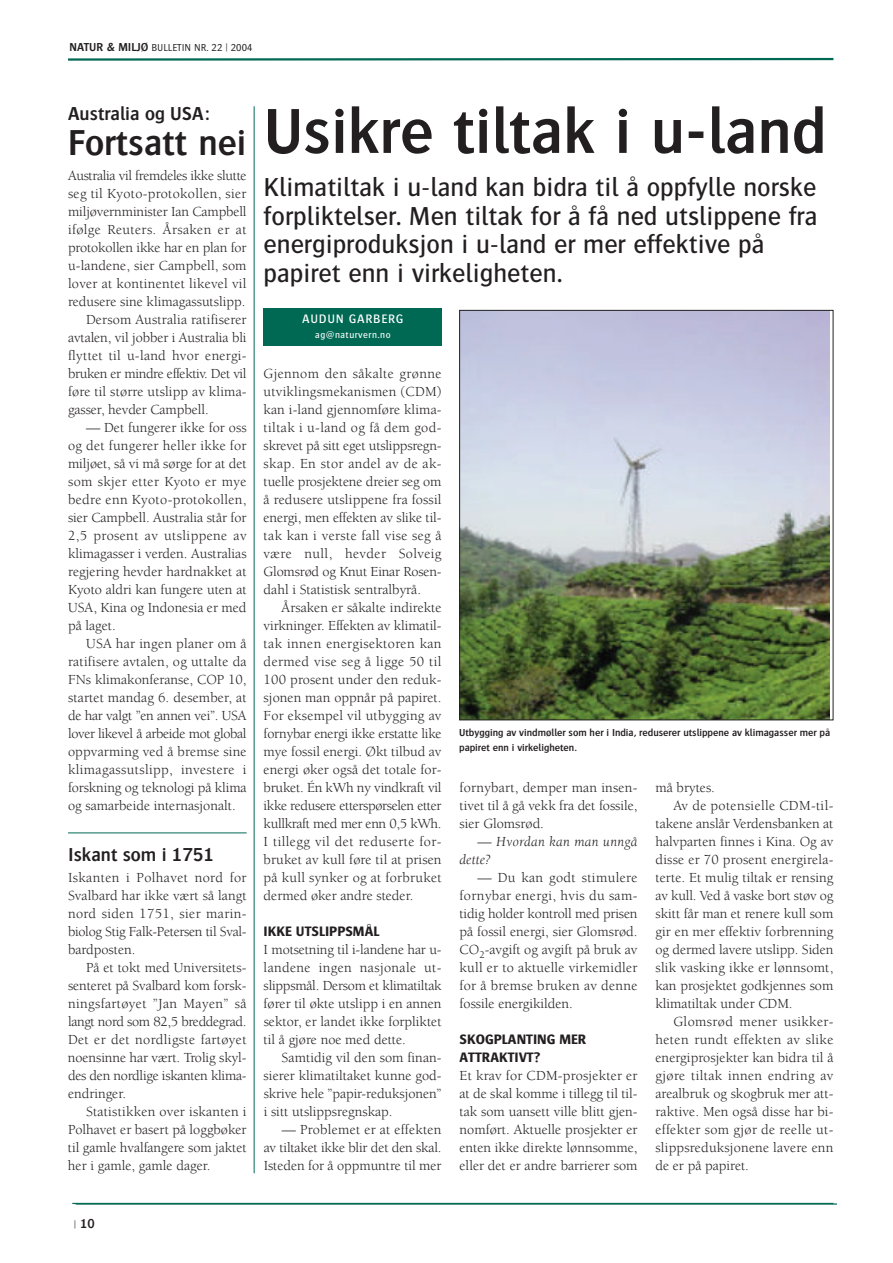
<style>
.page{position:relative;width:893px;height:1263px;background:#fff}
.page>*{position:absolute;margin:0;border:0;box-sizing:border-box;transform-origin:0 0}
.t1{font:600 66px "Bosis";color:#231f20}
.t2{font:600 37.5px "Bosis";color:#231f20}
.t3{font:500 27px/28.5px "Bosis";color:#231f20}
.t4{font:600 19.5px "Bosis";color:#231f20}
.t5{font:14.25px/18px "Berkeley";color:#231f20;text-align:justify}
.t6{font:14.25px "Berkeley";letter-spacing:.025em;color:#231f20}
.t7{font:14.25px "Berkeley";letter-spacing:.02em;color:#231f20}
.t8{font:14.25px "Berkeley";letter-spacing:-.025em;color:#231f20}
.t9{font:700 14.25px/18px "Bosis";color:#231f20}
.t10{font:italic 14.25px/18px "Berkeley";letter-spacing:.025em;color:#231f20}
.t11{font:600 13.5px "Bosis";color:#231f20}
.t12{font:500 12.75px "Bosis";letter-spacing:.05em;color:#fff}
.t13{font:600 10.5px/15px "Bosis";color:#231f20}
.t14{font:300 10.5px "Bosis";color:#231f20}
.t15{font:500 9.75px "Bosis";letter-spacing:.05em;color:#fff}
.s1{font-weight:600;font-size:12px}
.s2{font-size:10.5px}
</style>
<div class="page">
<svg style="left:68px;top:57px;width:766px;height:4px"></svg>
<hr style="left:76px;top:1203px;width:761px;height:1px;background:#006954">
<hr style="left:72px;top:1203px;width:761px;height:1px;background:#006954">
<div style="left:264px;top:308px;width:178px;height:38px;background:#006954"></div>
<img style="left:461px;top:312px;width:369px;height:406px">
<div style="left:459px;top:310px;width:374px;height:410px;border:1px solid #231f20"></div>
<hr style="left:68px;top:833px;width:179px;height:1px;background:#006954">
<hr style="left:254px;top:106px;width:1px;height:1067px;background:#006954">
<p class="t14" style="left:70px;top:43px;width:185px"><span class="s1">NATUR &amp; MILJØ</span> BULLETIN NR. 22 | 2004</p>
<h3 class="t4" style="left:68px;top:104px;width:143px">Australia og USA:</h3>
<h2 class="t2" style="left:68px;top:123px;width:180px">Fortsatt nei</h2>
<p class="t8" style="left:68px;top:168px;width:180px">Australia vil fremdeles ikke slutte</p>
<p class="t7" style="left:68px;top:186px;width:180px">seg til Kyoto-protokollen, sier</p>
<p class="t5" style="left:68px;top:203px;width:180px">miljøvernminister Ian Campbell</p>
<p class="t6" style="left:68px;top:222px;width:180px">ifølge Reuters. Årsaken er at</p>
<p class="t5" style="left:68px;top:239px;width:180px">protokollen ikke har en plan for</p>
<p class="t5" style="left:68px;top:257px;width:180px">u-landene, sier Camp bell, som</p>
<p class="t7" style="left:68px;top:276px;width:180px">lover at kontinentet likevel vil</p>
<p class="t5" style="left:68px;top:293px;width:179px">redusere sine klima gass utslipp.</p>
<p class="t5" style="left:86px;top:311px;width:162px">Dersom Australia ratifiserer</p>
<p class="t5" style="left:68px;top:329px;width:180px">avtalen, vil jobber i Australia bli</p>
<p class="t7" style="left:68px;top:348px;width:180px">flyttet til u-land hvor energi -</p>
<p class="t8" style="left:68px;top:366px;width:180px">bruken er mindre effektiv. Det vil</p>
<p class="t5" style="left:68px;top:383px;width:180px">føre til større utslipp av klima -</p>
<p class="t5" style="left:68px;top:401px;width:142px">gasser, hevder Campbell.</p>
<p class="t5" style="left:68px;top:419px;width:180px;text-indent:18px">— Det fungerer ikke for oss og det fungerer heller ikke for miljøet, så vi må sørge for at det som skjer etter Kyoto er mye bedre enn Kyoto-protokollen, sier Campbell. Australia står for 2,5 prosent av utslippene av klimagasser i verden. Australias regjering hevder hardnakket at Kyoto aldri kan fungere uten at USA, Kina og Indonesia er med på laget.</p>
<p class="t5" style="left:68px;top:635px;width:180px;text-indent:18px">USA har ingen planer om å rati fisere avtalen, og uttalte da FNs klimakonferanse, COP 10, startet mandag 6. desember, at de har valgt ”en annen vei”. USA lover likevel å arbeide mot global oppvarming ved å bremse sine klimagassutslipp, investere i forskning og teknologi på klima og samarbeide internasjonalt.</p>
<h3 class="t4" style="left:68px;top:844px;width:147px">Iskant som i 1751</h3>
<p class="t5" style="left:68px;top:869px;width:180px">Iskanten i Polhavet nord for Sval bard har ikke vært så langt nord siden 1751, sier marin - biolog Stig Falk-Petersen til Sval - bardposten.</p>
<p class="t5" style="left:68px;top:959px;width:180px;text-indent:18px">På et tokt med Univer sitets - senteret på Svalbard kom forsk - ningsfartøyet ”Jan Mayen” så langt nord som 82,5 bredde grad.<br>Det er det nordligste far tøyet noen sinne har vært. Trolig skyl - des den nordlige iskanten klima - endringer.</p>
<p class="t5" style="left:68px;top:1103px;width:180px;text-indent:18px">Statistikken over iskanten i Polhavet er basert på loggbøker til gamle hvalfangere som jaktet her i gamle, gamle dager.</p>
<h1 class="t1" style="left:264px;top:97px;width:564px">Usikre tiltak i u-land</h1>
<h3 class="t3" style="left:264px;top:174px;width:555px">Klimatiltak i u-land kan bidra til å oppfylle norske forpliktelser. Men tiltak for å få ned utslippene fra energiproduksjon i u-land er mer effektive på papiret enn i virkeligheten.</h3>
<p class="t12" style="left:302px;top:314px;width:103px">AUDUN GARBERG</p>
<p class="t15" style="left:315px;top:331px;width:77px">ag@naturvern.no</p>
<p class="t5" style="left:264px;top:365px;width:179px">Gjennom den såkalte grønne utviklingsmekanismen (CDM) kan i-land gjennomføre klima - til tak i u-land og få dem god - skrevet på sitt eget utslipps regn - skap. En stor andel av de ak - tuelle prosjektene dreier seg om å redusere utslippene fra fossil energi, men effekten av slike til - tak kan i verste fall vise seg å være null, hevder Solveig Gloms rød og Knut Einar Rosen - dahl i Statistisk sentralbyrå.</p>
<p class="t5" style="left:264px;top:599px;width:179px;text-indent:18px">Årsaken er såkalte indirekte virkninger. Effekten av klima til - tak innen energisektoren kan dermed vise seg å ligge 50 til 100 prosent under den reduk - sjonen man oppnår på papiret.<br>For eksempel vil ut bygging av fornybar energi ikke erstatte like mye fossil energi. Økt tilbud av energi øker også det totale for - bruket. Én kWh ny vindkraft vil ikke redusere etter spørselen etter kullkraft med mer enn 0,5 kWh.<br>I tillegg vil det reduserte for - bruket av kull føre til at prisen på kull synker og at for bruket dermed øker andre steder.</p>
<p class="t9" style="left:264px;top:922px;width:117px">IKKE UTSLIPPSMÅL</p>
<p class="t5" style="left:264px;top:941px;width:179px">I motsetning til i-landene har u&shy;landene ingen nasjonale ut - slipps mål. Dersom et klimatiltak fører til økte utslipp i en annen sek tor, er landet ikke forpliktet til å gjøre noe med dette.</p>
<p class="t5" style="left:264px;top:1049px;width:179px;text-indent:18px">Samtidig vil den som finan - sierer klimatiltaket kunne god - skrive hele ”papir-reduksjonen” i sitt utslippsregnskap.</p>
<p class="t5" style="left:264px;top:1121px;width:179px;text-indent:18px">— Problemet er at effekten av tiltaket ikke blir det den skal.<br>Isteden for å oppmuntre til mer</p>
<p class="t13" style="left:459px;top:725px;width:372px">Utbygging av vindmøller som her i India, reduserer utslippene av klimagasser mer på papiret enn i virkeligheten.</p>
<p class="t5" style="left:460px;top:779px;width:179px">fornybart, demper man insen - tivet til å gå vekk fra det fossile, sier Glomsrød.</p>
<p class="t10" style="left:460px;top:834px;width:179px;text-indent:18px">— Hvordan kan man unngå dette?</p>
<p class="t5" style="left:460px;top:869px;width:179px;text-indent:18px">— Du kan godt stimulere fornybar energi, hvis du sam - tidig holder kontroll med prisen på fossil energi, sier Glomsrød.<br>CO<sub>2</sub>-avgift og avgift på bruk av kull er to aktuelle virkemidler for å bremse bruken av denne fossile energikilden.</p>
<p class="t9" style="left:460px;top:1030px;width:128px">SKOGPLANTING MER<br>ATTRAKTIVT?</p>
<p class="t5" style="left:460px;top:1067px;width:179px">Et krav for CDM-prosjekter er at de skal komme i tillegg til til - tak som uansett ville blitt gjen - nom ført. Aktuelle prosjekter er enten ikke direkte lønnsomme, eller det er andre barrierer som</p>
<p class="t5" style="left:655px;top:779px;width:61px">må brytes.</p>
<p class="t6" style="left:673px;top:798px;width:161px">Av de potensielle CDM-til -</p>
<p class="t5" style="left:655px;top:815px;width:179px">takene anslår Verdensbanken at</p>
<p class="t5" style="left:655px;top:833px;width:179px">halvparten finnes i Kina. Og av</p>
<p class="t5" style="left:655px;top:851px;width:179px">disse er 70 prosent energi rela -</p>
<p class="t5" style="left:655px;top:869px;width:179px">terte. Et mulig tiltak er rensing</p>
<p class="t5" style="left:655px;top:887px;width:179px">av kull. Ved å vaske bort støv og</p>
<p class="t5" style="left:655px;top:905px;width:179px">skitt får man et renere kull som</p>
<p class="t5" style="left:655px;top:923px;width:179px">gir en mer effektiv forbrenning</p>
<p class="t5" style="left:655px;top:941px;width:179px">og dermed lavere utslipp. Siden</p>
<p class="t5" style="left:655px;top:959px;width:179px">slik vasking ikke er lønnsomt,</p>
<p class="t5" style="left:655px;top:977px;width:179px">kan prosjektet godkjennes som</p>
<p class="t5" style="left:655px;top:995px;width:139px">klimatiltak under CDM.</p>
<p class="t6" style="left:673px;top:1014px;width:161px">Glomsrød mener usikker -</p>
<p class="t6" style="left:655px;top:1032px;width:179px">heten rundt effekten av slike</p>
<p class="t5" style="left:655px;top:1049px;width:179px">energiprosjekter kan bidra til å</p>
<p class="t6" style="left:655px;top:1068px;width:179px">gjøre tiltak innen endring av</p>
<p class="t5" style="left:655px;top:1085px;width:179px">arealbruk og skogbruk mer att -</p>
<p class="t5" style="left:655px;top:1103px;width:179px">raktive. Men også disse har bi-</p>
<p class="t6" style="left:655px;top:1122px;width:179px">effekter som gjør de reelle ut -</p>
<p class="t5" style="left:655px;top:1139px;width:179px">slippsreduksjonene lavere enn</p>
<p class="t5" style="left:655px;top:1157px;width:95px">de er på papiret.</p>
<p class="t11" style="left:74px;top:1216px;width:23px"><span class="s2">|</span> 10</p>
</div>
